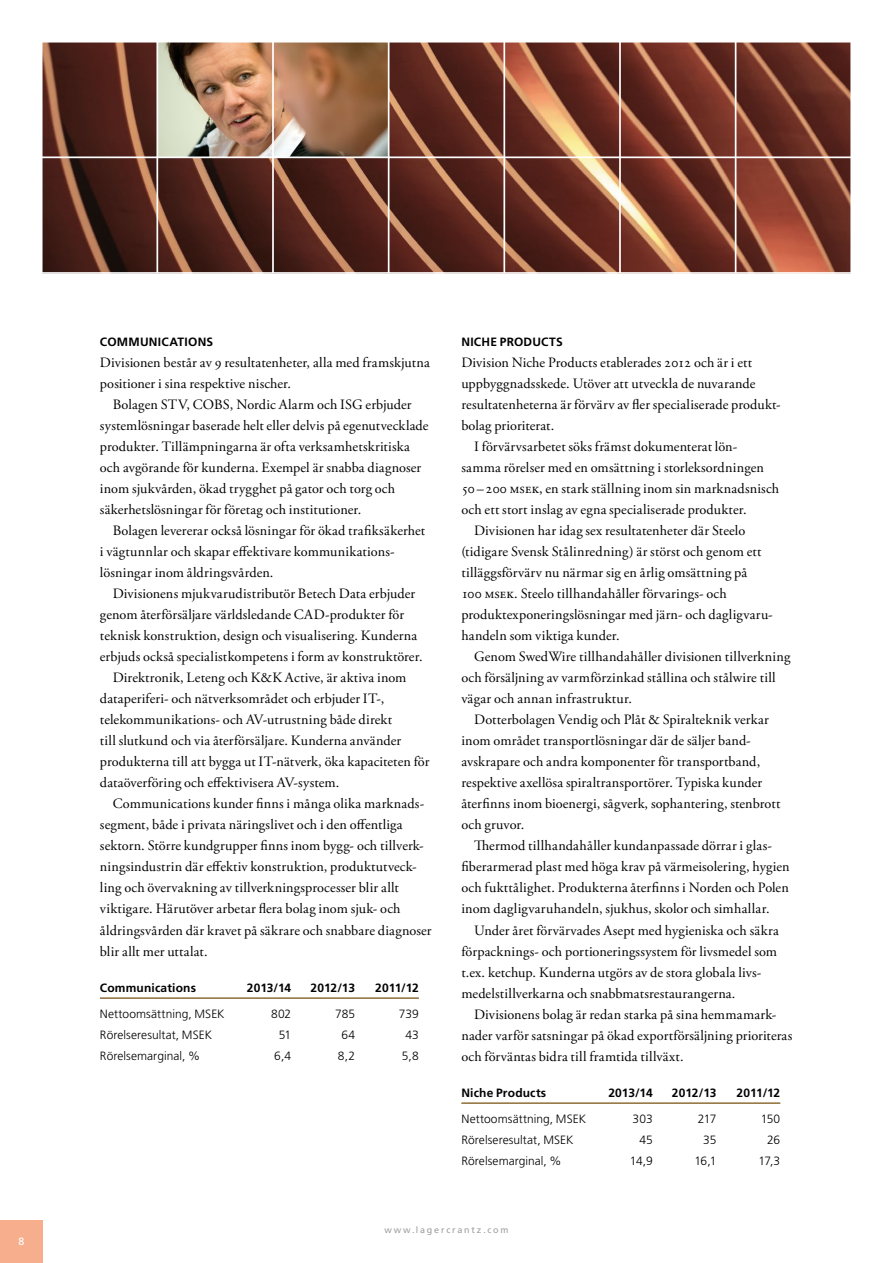
<style>
.page{position:relative;width:893px;height:1263px;background:#fff}
.page>*{position:absolute;margin:0;border:0;box-sizing:border-box;transform-origin:0 0}
.t1{font:14.25px/21px "Adobe Garamond Pro";letter-spacing:.01em;color:#000}
.t2{font:300 12px "Frutiger LT Std";letter-spacing:.005em;color:#000}
.t3{font:700 12px "Frutiger LT Std";letter-spacing:.015em;color:#000}
.t4{font:10.5px "Frutiger LT Std";color:#fff}
.t5{font:9px "Frutiger LT Std";letter-spacing:.2em;color:#9d9d9c}
</style>
<div class="page">
<div style="left:0;top:1220px;width:43px;height:43px;background:#f6ae8c"></div>
<img style="left:43px;top:43px;width:807px;height:229px">
<img style="left:158px;top:43px;width:230px;height:113px">
<hr style="left:100px;top:997px;width:319px;height:2px;background:#8d6e37">
<hr style="left:461px;top:1102px;width:319px;height:2px;background:#8d6e37">
<hr style="left:0;top:156px;width:893px;height:2px;background:#fff">
<hr style="left:156px;top:0;width:2px;height:273px;background:#fff">
<hr style="left:272px;top:0;width:2px;height:273px;background:#fff">
<hr style="left:388px;top:0;width:1px;height:273px;background:#fff">
<hr style="left:503px;top:0;width:2px;height:273px;background:#fff">
<hr style="left:619px;top:0;width:2px;height:273px;background:#fff">
<hr style="left:735px;top:0;width:1px;height:273px;background:#fff">
<p class="t4" style="left:18px;top:1235px;width:7px">8</p>
<p class="t3" style="left:100px;top:335px;width:115px">COMMUNICATIONS</p>
<p class="t1" style="left:100px;top:353px;width:331px">Divisionen består av 9 resultatenheter, alla med framskjutna positioner i sina respektive nischer.</p>
<p class="t1" style="left:100px;top:395px;width:330px;text-indent:13px">Bolagen STV, COBS, Nordic Alarm och ISG erbjuder systemlösningar baserade helt eller delvis på egenutvecklade produkter. Tillämpningarna är ofta verksamhetskritiska och avgörande för kunderna. Exempel är snabba diagnoser inom sjukvården, ökad trygghet på gator och torg och säkerhetslösningar för företag och institutioner.</p>
<p class="t1" style="left:100px;top:521px;width:327px;text-indent:13px">Bolagen levererar också lösningar för ökad trafiksäkerhet i vägtunnlar och skapar effektivare kommunikations&shy;lösningar inom åldringsvården.</p>
<p class="t1" style="left:113px;top:584px;width:304px">Divisionens mjukvarudistributör Betech Data erbjuder</p>
<p class="t1" style="left:100px;top:605px;width:306px">genom återförsäljare världsledande CAD--produkter för</p>
<p class="t1" style="left:100px;top:626px;width:319px">teknisk konstruktion, design och visualisering. Kunderna</p>
<p class="t1" style="left:100px;top:647px;width:324px">erbjuds också specialistkompetens i form av konstruktörer.</p>
<p class="t1" style="left:113px;top:668px;width:295px">Direktronik, Leteng och K&amp;K Active, är aktiva inom</p>
<p class="t1" style="left:100px;top:689px;width:286px">dataperiferi- och nätverksområdet och erbjuder IT-,</p>
<p class="t1" style="left:100px;top:710px;width:294px">telekommunikations- och AV-utrustning både direkt</p>
<p class="t1" style="left:100px;top:731px;width:303px">till slutkund och via återförsäljare. Kunderna använder</p>
<p class="t1" style="left:100px;top:752px;width:331px">produkterna till att bygga ut IT-nätverk, öka kapaciteten för</p>
<p class="t1" style="left:100px;top:773px;width:241px">dataöverföring och effektivisera AV-system.</p>
<p class="t1" style="left:113px;top:794px;width:313px">Communications kunder finns i många olika marknads-</p>
<p class="t1" style="left:100px;top:815px;width:304px">segment, både i privata näringslivet och i den offentliga</p>
<p class="t1" style="left:100px;top:836px;width:325px">sektorn. Större kundgrupper finns inom bygg- och tillverk-</p>
<p class="t1" style="left:100px;top:857px;width:318px">ningsindustrin där effektiv konstruktion, produktutveck-</p>
<p class="t1" style="left:100px;top:878px;width:300px">ling och övervakning av tillverkningsprocesser blir allt</p>
<p class="t1" style="left:100px;top:899px;width:302px">viktigare. Härutöver arbetar flera bolag inom sjuk- och</p>
<p class="t1" style="left:100px;top:920px;width:333px">åldringsvården där kravet på säkrare och snabbare diagnoser</p>
<p class="t1" style="left:100px;top:941px;width:109px">blir allt mer uttalat.</p>
<p class="t3" style="left:100px;top:981px;width:98px">Communications</p>
<p class="t3" style="left:247px;top:981px;width:46px">2013/14</p>
<p class="t3" style="left:310px;top:981px;width:46px">2012/13</p>
<p class="t3" style="left:375px;top:981px;width:45px">2011/12</p>
<p class="t2" style="left:100px;top:1007px;width:126px">Nettoomsättning, MSEK</p>
<p class="t2" style="left:271px;top:1007px;width:22px">802</p>
<p class="t2" style="left:335px;top:1007px;width:21px">785</p>
<p class="t2" style="left:399px;top:1007px;width:22px">739</p>
<p class="t2" style="left:100px;top:1028px;width:114px">Rörelseresultat, MSEK</p>
<p class="t2" style="left:279px;top:1028px;width:14px">51</p>
<p class="t2" style="left:341px;top:1028px;width:15px">64</p>
<p class="t2" style="left:406px;top:1028px;width:15px">43</p>
<p class="t2" style="left:100px;top:1049px;width:102px">Rörelsemarginal, %</p>
<p class="t2" style="left:274px;top:1049px;width:18px">6,4</p>
<p class="t2" style="left:338px;top:1049px;width:19px">8,2</p>
<p class="t2" style="left:402px;top:1049px;width:18px">5,8</p>
<p class="t3" style="left:461px;top:335px;width:103px">NICHE PRODUCTS</p>
<p class="t1" style="left:461px;top:353px;width:292px">Division Niche Products etablerades 2012 och är i ett</p>
<p class="t1" style="left:461px;top:374px;width:296px">uppbyggnadsskede. Utöver att utveckla de nuvarande</p>
<p class="t1" style="left:461px;top:395px;width:321px">resultatenheterna är förvärv av fler specialiserade produkt-</p>
<p class="t1" style="left:461px;top:416px;width:94px">bolag prioriterat.</p>
<p class="t1" style="left:474px;top:437px;width:264px">I förvärvsarbetet söks främst dokumenterat lön-</p>
<p class="t1" style="left:461px;top:458px;width:304px">samma rörelser med en omsättning i storleksordningen</p>
<p class="t1" style="left:461px;top:479px;width:319px">50 –200 msek, en stark ställning inom sin marknadsnisch</p>
<p class="t1" style="left:461px;top:500px;width:287px">och ett stort inslag av egna specialiserade produkter.</p>
<p class="t1" style="left:474px;top:521px;width:273px">Divisionen har idag sex resultatenheter där Steelo</p>
<p class="t1" style="left:461px;top:542px;width:302px">(tidigare Svensk Stålinredning) är störst och genom ett</p>
<p class="t1" style="left:461px;top:563px;width:287px">tilläggsförvärv nu närmar sig en årlig omsättning på</p>
<p class="t1" style="left:461px;top:584px;width:267px">100 msek. Steelo tillhandahåller förvarings- och</p>
<p class="t1" style="left:461px;top:605px;width:313px">produktexponeringslösningar med järn- och dagligvaru-</p>
<p class="t1" style="left:461px;top:626px;width:160px">handeln som viktiga kunder.</p>
<p class="t1" style="left:474px;top:647px;width:318px">Genom SwedWire tillhandahåller divisionen tillverkning</p>
<p class="t1" style="left:461px;top:668px;width:316px">och försäljning av varmförzinkad stållina och stålwire till</p>
<p class="t1" style="left:461px;top:689px;width:172px">vägar och annan infrastruktur.</p>
<p class="t1" style="left:474px;top:710px;width:296px">Dotterbolagen Vendig och Plåt &amp; Spiralteknik verkar</p>
<p class="t1" style="left:461px;top:731px;width:291px">inom området transportlösningar där de säljer band-</p>
<p class="t1" style="left:461px;top:752px;width:300px">avskrapare och andra komponenter för transportband,</p>
<p class="t1" style="left:461px;top:773px;width:302px">respektive axellösa spiraltransportörer. Typiska kunder</p>
<p class="t1" style="left:461px;top:794px;width:321px">återfinns inom bioenergi, sågverk, sophantering, stenbrott</p>
<p class="t1" style="left:461px;top:815px;width:65px">och gruvor.</p>
<p class="t1" style="left:474px;top:836px;width:299px">Thermod tillhandahåller kundanpassade dörrar i glas-</p>
<p class="t1" style="left:461px;top:857px;width:330px">fiberarmerad plast med höga krav på värmeisolering, hygien</p>
<p class="t1" style="left:461px;top:878px;width:329px">och fukttålighet. Produkterna återfinns i Norden och Polen</p>
<p class="t1" style="left:461px;top:899px;width:310px">inom dagligvaruhandeln, sjukhus, skolor och simhallar.</p>
<p class="t1" style="left:474px;top:920px;width:306px">Under året förvärvades Asept med hygieniska och säkra</p>
<p class="t1" style="left:461px;top:941px;width:317px">förpacknings- och portioneringssystem för livsmedel som</p>
<p class="t1" style="left:461px;top:962px;width:302px">t.ex. ketchup. Kunderna utgörs av de stora globala livs-</p>
<p class="t1" style="left:461px;top:983px;width:276px">medelstillverkarna och snabbmatsrestaurangerna.</p>
<p class="t1" style="left:474px;top:1004px;width:304px">Divisionens bolag är redan starka på sina hemmamark-</p>
<p class="t1" style="left:461px;top:1025px;width:332px">nader varför satsningar på ökad exportförsäljning prioriteras</p>
<p class="t1" style="left:461px;top:1046px;width:224px">och förväntas bidra till framtida tillväxt.</p>
<p class="t3" style="left:461px;top:1086px;width:86px">Niche Products</p>
<p class="t3" style="left:608px;top:1086px;width:46px">2013/14</p>
<p class="t3" style="left:672px;top:1086px;width:46px">2012/13</p>
<p class="t3" style="left:737px;top:1086px;width:45px">2011/12</p>
<p class="t2" style="left:461px;top:1112px;width:126px">Nettoomsättning, MSEK</p>
<p class="t2" style="left:633px;top:1112px;width:22px">303</p>
<p class="t2" style="left:698px;top:1112px;width:20px">217</p>
<p class="t2" style="left:761px;top:1112px;width:21px">150</p>
<p class="t2" style="left:461px;top:1133px;width:114px">Rörelseresultat, MSEK</p>
<p class="t2" style="left:639px;top:1133px;width:15px">45</p>
<p class="t2" style="left:703px;top:1133px;width:15px">35</p>
<p class="t2" style="left:767px;top:1133px;width:15px">26</p>
<p class="t2" style="left:461px;top:1154px;width:102px">Rörelsemarginal, %</p>
<p class="t2" style="left:630px;top:1154px;width:24px">14,9</p>
<p class="t2" style="left:694px;top:1154px;width:24px">16,1</p>
<p class="t2" style="left:759px;top:1154px;width:23px">17,3</p>
<p class="t5" style="left:384px;top:1225px;width:126px">www.lagercrantz.com</p>
</div>
